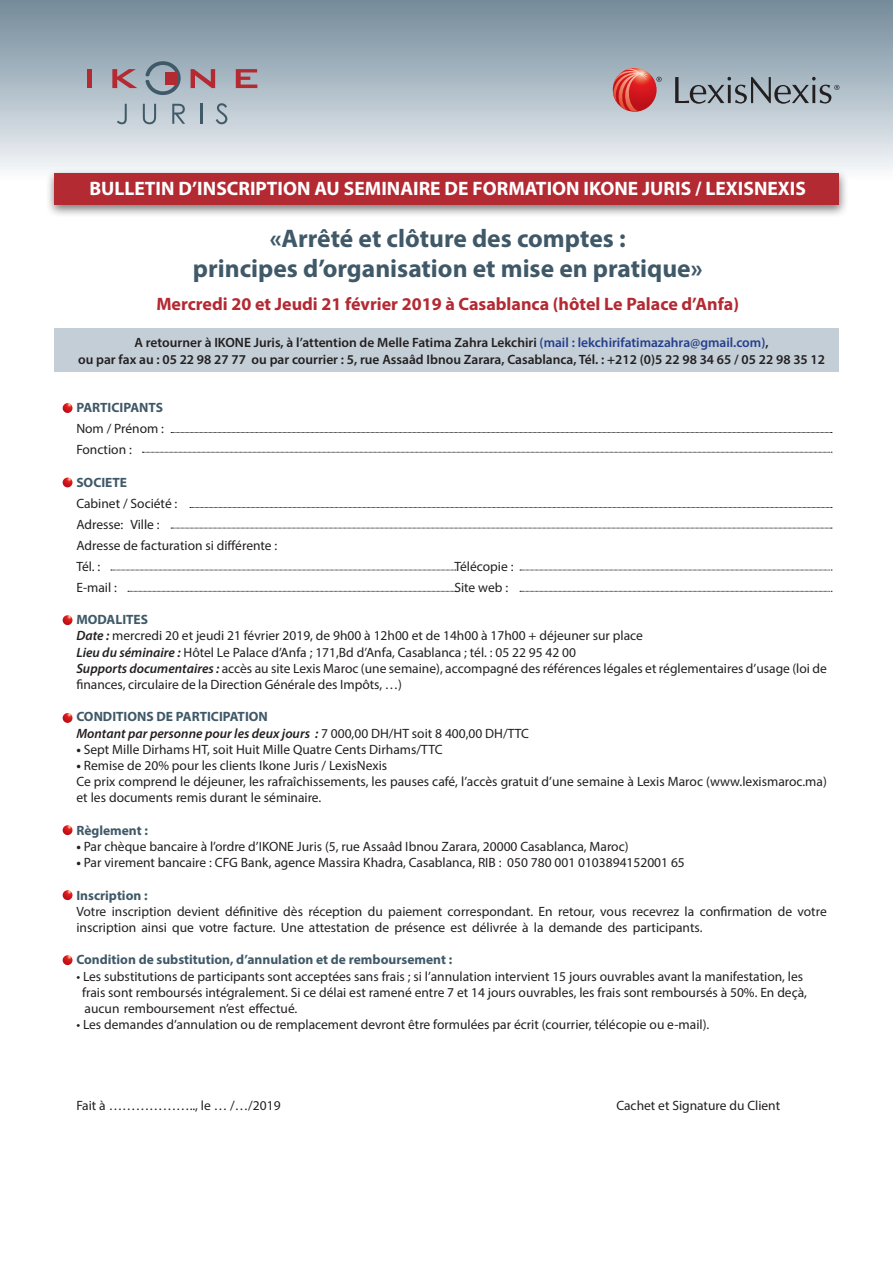
<style>
.page{position:relative;width:893px;height:1263px;background:#fff}
.page>*{position:absolute;margin:0;border:0;box-sizing:border-box;transform-origin:0 0}
.t1{font:700 25.5px/30.6px "Myriad Pro";color:#405968;text-align:center}
.t2{font:700 19.5px "Myriad Pro";color:#fff}
.t3{font:700 18px "Myriad Pro";color:#b32a33}
.t4{font:13.5px/16.2px "Myriad Pro";color:#231f20}
.t5{font:600 13.5px/16.2px "Myriad Pro";color:#231f20;text-align:center}
.t6{font:700 13.5px "Myriad Pro";color:#405968}
.t7{font:italic 600 13.5px/16.2px "Myriad Pro";color:#231f20}
.s1{color:#253f8e}
.s2{font-weight:700;color:#405968}
.s3{font-weight:600;font-style:italic}
.s4{font-weight:700;font-style:normal;color:#405968}
.s5{font-weight:400;font-style:normal}
.s6{font-weight:700}
</style>
<div class="page">
<svg style="left:0;top:0;width:893px;height:626px"></svg>
<div style="left:46px;top:168px;width:803px;height:50px;background:#231f20;opacity:.61"></div>
<div style="left:54px;top:173px;width:785px;height:31px;background:#b32a33"></div>
<div style="left:54px;top:328px;width:785px;height:44px;background:#c3ced6"></div>
<div style="left:87px;top:69px;width:5px;height:19px;background:#b32a33"></div>
<svg style="left:112px;top:69px;width:25px;height:19px"></svg>
<svg style="left:191px;top:69px;width:24px;height:19px"></svg>
<svg style="left:236px;top:69px;width:21px;height:19px"></svg>
<svg style="left:145px;top:61px;width:36px;height:34px"></svg>
<div style="left:165px;top:72px;width:13px;height:12px;background:#b32a33"></div>
<svg style="left:117px;top:104px;width:10px;height:20px"></svg>
<svg style="left:143px;top:104px;width:13px;height:20px"></svg>
<svg style="left:172px;top:104px;width:13px;height:20px"></svg>
<hr style="left:200px;top:104px;width:2px;height:20px;background:#405968">
<svg style="left:216px;top:103px;width:11px;height:21px"></svg>
<svg style="left:656px;top:77px;width:6px;height:5px"></svg>
<svg style="left:675px;top:77px;width:164px;height:27px;background:#8f9aa1"></svg>
<svg style="left:613px;top:68px;width:44px;height:44px"></svg>
<svg style="left:613px;top:68px;width:36px;height:44px;background:#d45551"></svg>
<svg style="left:63px;top:403px;width:9px;height:10px"></svg>
<svg style="left:63px;top:477px;width:9px;height:10px"></svg>
<svg style="left:63px;top:615px;width:9px;height:10px"></svg>
<svg style="left:63px;top:713px;width:9px;height:10px"></svg>
<svg style="left:63px;top:825px;width:9px;height:10px"></svg>
<svg style="left:63px;top:890px;width:9px;height:10px"></svg>
<svg style="left:63px;top:955px;width:9px;height:10px"></svg>
<svg style="left:171px;top:432px;width:661px;height:1px"></svg>
<svg style="left:190px;top:507px;width:642px;height:1px"></svg>
<svg style="left:142px;top:452px;width:690px;height:1px"></svg>
<svg style="left:111px;top:570px;width:345px;height:1px"></svg>
<svg style="left:128px;top:591px;width:328px;height:1px"></svg>
<svg style="left:520px;top:570px;width:312px;height:1px"></svg>
<svg style="left:520px;top:591px;width:312px;height:1px"></svg>
<svg style="left:171px;top:528px;width:661px;height:1px"></svg>
<h2 class="t2" style="left:89px;top:175px;width:718px">BULLETIN D’INSCRIPTION AU SEMINAIRE DE FORMATION IKONE JURIS / LEXISNEXIS</h2>
<h1 class="t1" style="left:193px;top:222px;width:511px">«Arrêté et clôture des comptes :<br>principes d’organisation et mise en pratique«</h1>
<h3 class="t3" style="left:156px;top:292px;width:584px">Mercredi 20 et Jeudi 21 février 2019 à Casablanca (hôtel Le Palace d’Anfa(</h3>
<p class="t5" style="left:78px;top:334px;width:749px">A retourner à IKONE Juris ’là, attention de Melle Fatima Zahra Lekchiri <span class="s1">(mail : lekchirifatimazahra@gmail.com</span> ,<span class="s1">(<br></span>ou par fax au : 05 22 98 27 77 ou par courrier : 5, rue Assaâd Ibnou Zarara, Casablanca, Tél :. +212 5(0) 22 98 34 65 / 05 22 98 35 12</p>
<p class="t6" style="left:76px;top:399px;width:88px">PARTICIPANTS</p>
<p class="t4" style="left:76px;top:418px;width:89px;line-height:21px">Nom / Prénom :<br>Fonction :</p>
<p class="t6" style="left:76px;top:473px;width:52px">SOCIETE</p>
<p class="t4" style="left:130px;top:492px;width:49px;line-height:21px;text-indent:-54px">Cabinet / Société :<br>Ville :</p>
<p class="t4" style="left:76px;top:513px;width:202px;line-height:21px">Adresse:<br>Adresse de facturation si différente :</p>
<p class="t4" style="left:76px;top:558px;width:26px">Tél :.</p>
<p class="t4" style="left:454px;top:558px;width:61px">Télécopie :</p>
<p class="t4" style="left:76px;top:579px;width:42px">-E mail :</p>
<p class="t4" style="left:76px;top:611px;width:752px"><span class="s2">MODALITES<br></span><span class="s3">Date :</span> mercredi 20 et jeudi 21 février 2019, de h9 00 à 12h00 et de 14h00 à 17h00 + déjeuner sur place<br><span class="s3">Lieu du séminaire :</span> Hôtel Le Palace ’dAnfa ; 171,Bd ’dAnfa, Casablanca ; tél :. 05 22 95 42 00<br><span class="s3">Supports documentaires :</span> accès au site Lexis Maroc (une semaine ,) accompagné des références légales et réglementaires ’d usage (loi de finances, circulaire de la Direction Générale des Impôts ..., (</p>
<p class="t7" style="left:76px;top:708px;width:454px"><span class="s4">CONDITIONS DE PARTICIPATION<br></span>Montant par personne pour les deuxjours <span class="s5">7</span>: <span class="s5">000,00 DH/HT soit 8 400,00 DH/TTC</span></p>
<p class="t4" style="left:76px;top:741px;width:368px"><span class="s6">•</span> Sept Mille Dirhams HT, soit Huit Mille Quatre Cents Dirhams/TTC</p>
<p class="t4" style="left:76px;top:757px;width:752px"><span class="s6">•</span> Remise de 20% pour les clients Ikone Juris / LexisNexis<br>Ce prix comprend le déjeuner, les rafraîchissements, les pauses café ’l, accès gratuit ’d une semaine à Lexis Maroc (www.lexismaroc.ma( et les documents remis durant le séminaire.</p>
<p class="t6" style="left:76px;top:821px;width:73px">Règlement :</p>
<p class="t4" style="left:76px;top:838px;width:554px"><span class="s6">•</span> Par chèque bancaire ’là ordre ’d IKONE Juris (5, rue Assaâd Ibnou Zarara, 20000 Casablanca, Maroc(</p>
<p class="t4" style="left:76px;top:854px;width:610px"><span class="s6">•</span> Par virement bancaire : CFG Bank, agence Massira Khadra, Casablanca, RIB : 050 780 001 0103894152001 65</p>
<p class="t6" style="left:76px;top:886px;width:73px">Inscription :</p>
<p class="t4" style="left:76px;top:903px;width:752px">Votre inscription devient définitive dès réception du paiement correspondant. En retour, vous recevrez la confirmation de votre inscription ainsi que votre facture. Une attestation de présence est délivrée à la demande des participants.</p>
<p class="t6" style="left:76px;top:951px;width:377px">Condition de substitution ’d, annulation et de remboursement :</p>
<p class="t4" style="left:82px;top:968px;width:726px;text-indent:-6px">• Les substitutions de participants sont acceptées sans frais ; si ’l annulation intervient 15 jours ouvrables avant la manifestation, les frais sont remboursés intégralement. Si ce délai est ramené entre 7 et 14 jours ouvrables, les frais sont remboursés à 50%. En deçà, aucun remboursement ’nest effectué.</p>
<p class="t4" style="left:76px;top:1016px;width:634px">• Les demandes ’d annulation ou de remplacement devront être formulées par écrit (courrier, télécopie ou -e mail .(</p>
<p class="t4" style="left:454px;top:579px;width:55px">Site web :</p>
<p class="t4" style="left:76px;top:1097px;width:206px">Fait à ……………….., le … …/ /2019</p>
<p class="t4" style="left:616px;top:1097px;width:165px">Cachet et Signature du Client</p>
</div>
